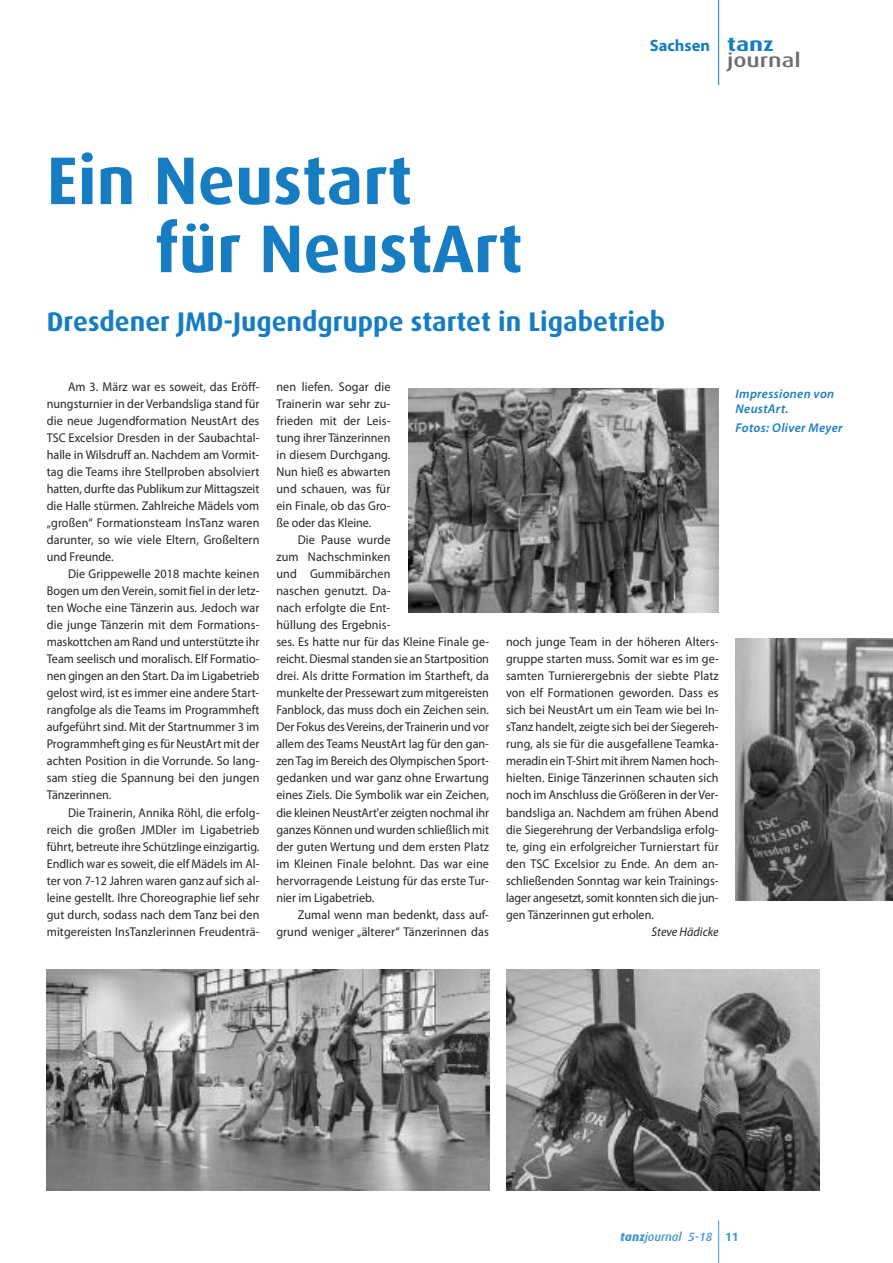
<style>
.page{position:relative;width:893px;height:1263px;background:#fff}
.page>*{position:absolute;margin:0;border:0;box-sizing:border-box;transform-origin:0 0}
.t1{font:700 67.5px/68.1px "Dax";color:#177dc2}
.t2{font:700 27px "Dax";color:#177dc2}
.t3{font:500 19.5px "Dax";color:#6c6d70;scale:1.25 1}
.t4{font:700 19.5px "Dax";color:#177dc2;scale:1.25 1}
.t5{font:700 16.5px "Myriad Pro";color:#177dc2}
.t6{font:12.75px/17px "Myriad Pro";letter-spacing:.005em;color:#272526;text-align:justify;scale:.95 1}
.t7{font:italic 600 12.75px/14.9px "Myriad Pro";letter-spacing:.025em;color:#177dc2}
.t8{font:italic 12.75px "Myriad Pro";color:#272526;scale:.95 1}
.t9{font:italic 500 12px "Dax";color:#4697ce}
.s1{font-weight:800}
.s2{font-weight:700;font-style:normal}
</style>
<div class="page">
<hr style="left:718px;top:1220px;width:1px;height:43px;background:#4697ce">
<hr style="left:718px;top:0;width:1px;height:85px;background:#177dc2">
<img style="left:408px;top:389px;width:311px;height:223px">
<img style="left:47px;top:969px;width:442px;height:221px">
<img style="left:506px;top:970px;width:313px;height:221px">
<img style="left:736px;top:639px;width:157px;height:261px">
<p class="t5" style="left:650px;top:39px;width:62px">Sachsen</p>
<h3 class="t4" style="left:727px;top:33px;width:39px">tanz</h3>
<h3 class="t3" style="left:727px;top:50px;width:60px">journal</h3>
<h1 class="t1" style="left:155px;top:147px;width:369px;text-indent:-108px">Ein Neustart<br>für NeustArt</h1>
<h2 class="t2" style="left:47px;top:306px;width:620px">Dresdener JMD-Jugendgruppe startet in Ligabetrieb</h2>
<p class="t6" style="left:47px;top:379px;width:225px;text-indent:21px">Am 3. März war es soweit, das Eröff&shy;nungsturnier in der Verbandsliga stand für die neue Jugendformation NeustArt des TSC Excelsior Dresden in der Saubachtal&shy;halle in Wilsdruff an. Nachdem am Vormit&shy;tag die Teams ihre Stellproben absolviert hatten, durfte das Publikum zur Mittagszeit die Halle stürmen. Zahlreiche Mädels vom „großen“ Formationsteam InsTanz waren darunter, so wie viele Eltern, Großeltern und Freunde.</p>
<p class="t6" style="left:47px;top:567px;width:225px;text-indent:21px">Die Grippewelle 2018 machte keinen Bogen um den Verein, somit fiel in der letz&shy;ten Woche eine Tänzerin aus. Jedoch war die junge Tänzerin mit dem Formations&shy;maskottchen am Rand und unterstützte ihr Team seelisch und moralisch. Elf Formatio&shy;nen gingen an den Start. Da im Ligabetrieb gelost wird, ist es immer eine andere Start&shy;rangfolge als die Teams im Programmheft aufgeführt sind. Mit der Startnummer 3 im Programmheft ging es für NeustArt mit der achten Position in die Vorrunde. So lang&shy;sam stieg die Spannung bei den jungen Tänzerinnen.</p>
<p class="t6" style="left:47px;top:805px;width:225px;text-indent:21px">Die Trainerin, Annika Röhl, die erfolg&shy;reich die großen JMDler im Ligabetrieb führt, betreute ihre Schützlinge einzigartig.<br>Endlich war es soweit, die elf Mädels im Al&shy;ter von 7-12 Jahren waren ganz auf sich al&shy;leine gestellt. Ihre Choreographie lief sehr gut durch, sodass nach dem Tanz bei den mitgereisten InsTanzlerinnen Freudenträ-</p>
<p class="t6" style="left:276px;top:379px;width:122px">nen liefen. Sogar die Trainerin war sehr zu&shy;frieden mit der Leis&shy;tung ihrer Tänzerinnen in diesem Durchgang.<br>Nun hieß es abwarten und schauen, was für ein Finale, ob das Gro&shy;ße oder das Kleine.</p>
<p class="t6" style="left:276px;top:533px;width:226px;text-align:left;text-indent:21px">Die Pause wurde<br>zum Nachschminken<br>und Gummibärchen<br>naschen genutzt. Da-<br>nach erfolgte die Ent-<br>hüllung des Ergebnis-<br>ses. Es hatte nur für das Kleine Finale ge&shy;reicht. Diesmal standen sie an Startposition drei. Als dritte Formation im Startheft, da munkelte der Pressewart zum mitgereisten Fanblock, das muss doch ein Zeichen sein.<br>Der Fokus desVereins, der Trainerin und vor allem des Teams NeustArt lag für den gan&shy;zenTag im Bereich des Olympischen Sport&shy;gedanken und war ganz ohne Erwartung eines Ziels. Die Symbolik war ein Zeichen, die kleinen NeustArt'er zeigten nochmal ihr ganzes Können und wurden schließlich mit der guten Wertung und dem ersten Platz im Kleinen Finale belohnt. Das war eine hervorragende Leistung für das erste Tur&shy;nier im Ligabetrieb.</p>
<p class="t6" style="left:276px;top:907px;width:225px;text-align:right">Zumal wenn man bedenkt, dass auf&shy;grund weniger „älterer“ Tänzerinnen das</p>
<p class="t6" style="left:506px;top:635px;width:226px">noch junge Team in der höheren Alters&shy;gruppe starten muss. Somit war es im ge&shy;samten Turnierergebnis der siebte Platz von elf Formationen geworden. Dass es sich bei NeustArt um ein Team wie bei In&shy;sTanz handelt, zeigte sich bei der Siegereh&shy;rung, als sie für die ausgefallene Teamka&shy;meradin einT-Shirt mit ihrem Namen hoch&shy;hielten. Einige Tänzerinnen schauten sich noch im Anschluss die Größeren in der Ver&shy;bandsliga an. Nachdem am frühen Abend die Siegerehrung der Verbandsliga erfolg&shy;te, ging ein erfolgreicher Turnierstart für den TSC Excelsior zu Ende. An dem an&shy;schließenden Sonntag war kein Trainings&shy;lager angesetzt, somit konnten sich die jun&shy;gen Tänzerinnen gut erholen.</p>
<p class="t8" style="left:652px;top:926px;width:72px">Steve Hädicke</p>
<p class="t7" style="left:736px;top:387px;width:100px">Impressionen von<br>NeustArt.</p>
<p class="t7" style="left:736px;top:421px;width:109px">Fotos: Oliver Meyer</p>
<p class="t9" style="left:620px;top:1230px;width:120px"><span class="s1">tanz</span>journal 5-18 <span class="s2">11</span></p>
</div>
